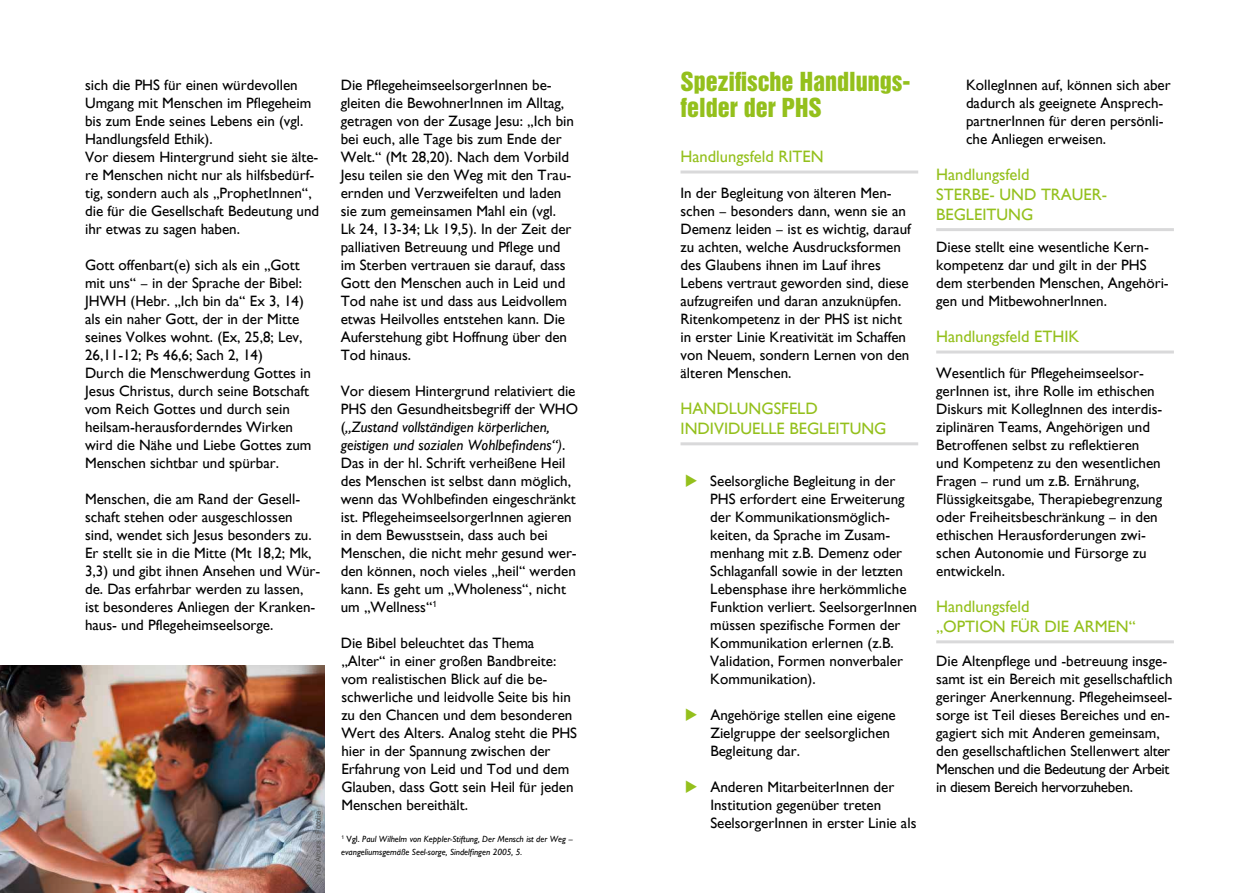
<style>
.page{position:relative;width:1259px;height:893px;background:#fff}
.page>*{position:absolute;margin:0;border:0;box-sizing:border-box;transform-origin:0 0}
.t1{font:24px/25.5px "Helvetica Inserat LT Std";color:#94c01c}
.t2{font:16.5px/19.8px "Gill Sans";color:#94c01c}
.t3{font:15px/18px "Gill Sans";color:#000}
.t4{font:italic 9px/13.5px "Gill Sans";color:#000}
.t5{font:7.5px "Arial";color:#565655}
.s1{font-style:italic}
.s2{font-style:normal}
</style>
<div class="page">
<hr style="left:680px;top:171px;width:238px;height:3px;background:#d9d9da">
<hr style="left:680px;top:442px;width:238px;height:3px;background:#d9d9da">
<hr style="left:936px;top:228px;width:238px;height:3px;background:#d9d9da">
<hr style="left:936px;top:351px;width:238px;height:3px;background:#d9d9da">
<hr style="left:936px;top:640px;width:238px;height:3px;background:#d9d9da">
<img style="left:0;top:665px;width:324px;height:228px">
<p class="t3" style="left:85px;top:76px;width:236px">sich die PHS für einen würdevollen Umgang mit Menschen im Pflegeheim bis zum Ende seines Lebens ein (vgl.<br>Handlungsfeld Ethik).<br>Vor diesem Hintergrund sieht sie älte&shy;re Menschen nicht nur als hilfsbedürf&shy;tig, sondern auch als „ProphetInnen“, die für die Gesellschaft Bedeutung und ihr etwas zu sagen haben.</p>
<p class="t3" style="left:85px;top:256px;width:228px">Gott offenbart(e) sich als ein „Gott mit uns“ – in der Sprache der Bibel:<br>JHWH (Hebr. „Ich bin da“ Ex 3, 14) als ein naher Gott, der in der Mitte seines Volkes wohnt. (Ex, 25,8; Lev, 26,11-12; Ps 46,6; Sach 2, 14)<br>Durch die Menschwerdung Gottes in Jesus Christus, durch seine Botschaft vom Reich Gottes und durch sein heilsam-herausforderndes Wirken wird die Nähe und Liebe Gottes zum Menschen sichtbar und spürbar.</p>
<p class="t3" style="left:85px;top:490px;width:237px">Menschen, die am Rand der Gesell&shy;schaft stehen oder ausgeschlossen sind, wendet sich Jesus besonders zu.<br>Er stellt sie in die Mitte (Mt 18,2; Mk, 3,3) und gibt ihnen Ansehen und Wür&shy;de. Das erfahrbar werden zu lassen, ist besonderes Anliegen der Kranken&shy;haus- und Pflegeheimseelsorge.</p>
<p class="t5" style="left:313px;top:877px;width:67px;rotate:-90deg">Yuri Arcurs - Fotolia</p>
<p class="t3" style="left:341px;top:76px;width:235px">Die PflegeheimseelsorgerInnen be&shy;gleiten die BewohnerInnen im Alltag, getragen von der Zusage Jesu: „Ich bin bei euch, alle Tage bis zum Ende der Welt.“ (Mt 28,20). Nach dem Vorbild Jesu teilen sie den Weg mit den Trau&shy;ernden und Verzweifelten und laden sie zum gemeinsamen Mahl ein (vgl.<br>Lk 24, 13-34; Lk 19,5). In der Zeit der palliativen Betreuung und Pflege und im Sterben vertrauen sie darauf, dass Gott den Menschen auch in Leid und Tod nahe ist und dass aus Leidvollem etwas Heilvolles entstehen kann. Die Auferstehung gibt Hoffnung über den Tod hinaus.</p>
<p class="t3" style="left:341px;top:382px;width:239px">Vor diesem Hintergrund relativiert die PHS den Gesundheitsbegriff der WHO (<span class="s1">„Zustand vollständigen körperlichen, geistigen und sozialen Wohlbefindens“)</span>.<br>Das in der hl. Schrift verheißene Heil des Menschen ist selbst dann möglich, wenn das Wohlbefinden eingeschränkt ist. PflegeheimseelsorgerInnen agieren in dem Bewusstsein, dass auch bei Menschen, die nicht mehr gesund wer&shy;den können, noch vieles „heil“ werden kann. Es geht um „Wholeness“, nicht um „Wellness“<sup>1</sup></p>
<p class="t3" style="left:341px;top:634px;width:238px">Die Bibel beleuchtet das Thema „Alter“ in einer großen Bandbreite: vom realistischen Blick auf die be&shy;schwerliche und leidvolle Seite bis hin zu den Chancen und dem besonderen Wert des Alters. Analog steht die PHS hier in der Spannung zwischen der Erfahrung von Leid und Tod und dem Glauben, dass Gott sein Heil für jeden Menschen bereithält.</p>
<p class="t4" style="left:341px;top:832px;width:233px"><sup>1</sup> <span class="s2">Vgl.</span> Paul Wilhelm von Keppler-Stiftung, Der Mensch ist der Weg – evangeliumsgemäße Seel-sorge, Sindelfingen 2005, 5.</p>
<h1 class="t1" style="left:680px;top:70px;width:231px">Spezifische Handlungs&shy;felder der PHS</h1>
<p class="t2" style="left:680px;top:147px;width:133px">Handlungsfeld Riten</p>
<p class="t3" style="left:680px;top:184px;width:232px">In der Begleitung von älteren Men&shy;schen – besonders dann, wenn sie an Demenz leiden – ist es wichtig, darauf zu achten, welche Ausdrucksformen des Glaubens ihnen im Lauf ihres Lebens vertraut geworden sind, diese aufzugreifen und daran anzuknüpfen.<br>Ritenkompetenz in der PHS ist nicht in erster Linie Kreativität im Schaffen von Neuem, sondern Lernen von den älteren Menschen.</p>
<p class="t2" style="left:680px;top:399px;width:24px">Handlungsfeld individuelle</p>
<p class="t2" style="left:789px;top:418px;width:18px">Beglei</p>
<p class="t2" style="left:839px;top:418px;width:23px">tung</p>
<p class="t3" style="left:710px;top:472px;width:208px">Seelsorgliche Begleitung in der<br>PHS erfordert eine Erweiterung der Kommunikationsmöglich&shy;keiten, da Sprache im Zusam&shy;menhang mit z.B. Demenz oder<br>Schlaganfall sowie in der letzten<br>Lebensphase ihre herkömmliche<br>Funktion verliert. SeelsorgerInnen müssen spezifische Formen der<br>Kommunikation erlernen (z.B.<br>Validation, Formen nonverbaler<br>Kommunikation).</p>
<p class="t3" style="left:710px;top:706px;width:187px">Angehörige stellen eine eigene<br>Zielgruppe der seelsorglichen<br>Begleitung dar.</p>
<p class="t3" style="left:710px;top:778px;width:208px">Anderen MitarbeiterInnen der<br>Institution gegenüber treten<br>SeelsorgerInnen in erster Linie als</p>
<p class="t3" style="left:966px;top:76px;width:206px">KollegInnen auf, können sich aber dadurch als geeignete Ansprech&shy;partnerInnen für deren persönli&shy;che Anliegen erweisen.</p>
<p class="t2" style="left:936px;top:165px;width:95px">Handlungsfeld<br>Sterbe- und</p>
<p class="t2" style="left:1041px;top:184px;width:32px">Traue</p>
<p class="t2" style="left:1092px;top:184px;width:17px">r-</p>
<p class="t2" style="left:936px;top:204px;width:9px">beglei</p>
<p class="t2" style="left:986px;top:204px;width:23px">tung</p>
<p class="t3" style="left:936px;top:238px;width:234px">Diese stellt eine wesentliche Kern&shy;kompetenz dar und gilt in der PHS dem sterbenden Menschen, Angehöri&shy;gen und MitbewohnerInnen.</p>
<p class="t2" style="left:936px;top:327px;width:126px">Handlungsfeld Ethik</p>
<p class="t3" style="left:936px;top:364px;width:228px">Wesentlich für Pflegeheimseelsor&shy;gerInnen ist, ihre Rolle im ethischen Diskurs mit KollegInnen des interdis&shy;ziplinären Teams, Angehörigen und Betroffenen selbst zu reflektieren und Kompetenz zu den wesentlichen Fragen – rund um z.B. Ernährung, Flüssigkeitsgabe, Therapiebegrenzung oder Freiheitsbeschränkung – in den ethischen Herausforderungen zwi&shy;schen Autonomie und Fürsorge zu entwickeln.</p>
<p class="t2" style="left:936px;top:597px;width:95px">Handlungsfeld „Option</p>
<p class="t2" style="left:1010px;top:616px;width:43px">für die</p>
<p class="t2" style="left:1073px;top:616px;width:33px">Armen</p>
<p class="t2" style="left:1128px;top:616px;width:9px">“</p>
<p class="t3" style="left:936px;top:652px;width:238px">Die Altenpflege und -betreuung insge&shy;samt ist ein Bereich mit gesellschaftlich geringer Anerkennung. Pflegeheimseel&shy;sorge ist Teil dieses Bereiches und en&shy;gagiert sich mit Anderen gemeinsam, den gesellschaftlichen Stellenwert alter Menschen und die Bedeutung der Arbeit in diesem Bereich hervorzuheben.</p>
</div>
